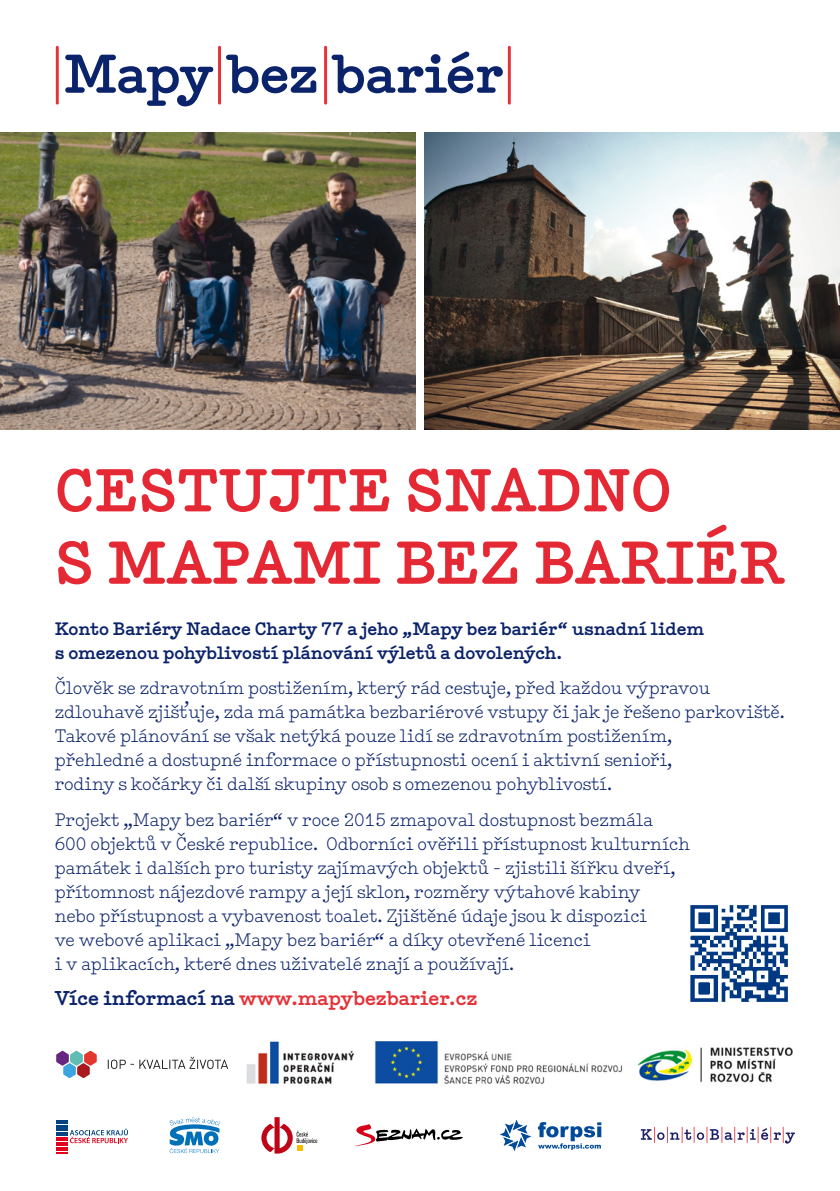
<style>
.page{position:relative;width:840px;height:1191px;background:#fff}
.page>*{position:absolute;margin:0;border:0;box-sizing:border-box;transform-origin:0 0}
.t1{font:700 60.2px/72.4px "Typewriter";color:#e42934}
.t2{font:700 54.4px "Typewriter";letter-spacing:-.01em;color:#0b236b}
.t3{font:700 20px "Typewriter";color:#e53138}
.t4{font:18px/24px "Typewriter";color:#0b236b}
.t5{font:700 18px/24px "Typewriter";color:#0b236b}
.s1{font-weight:400;color:#e53138}
.s2{color:#0b236b}
</style>
<div class="page">
<img style="left:0;top:132px;width:415px;height:297px">
<img style="left:424px;top:132px;width:415px;height:297px">
<img style="left:690px;top:905px;width:98px;height:97px">
<img style="left:246px;top:1041px;width:377px;height:43px">
<img style="left:637px;top:1047px;width:156px;height:36px">
<svg style="left:108px;top:1056px;width:120px;height:13px"></svg>
<svg style="left:56px;top:1050px;width:41px;height:28px"></svg>
<svg style="left:56px;top:1120px;width:72px;height:33px"></svg>
<svg style="left:169px;top:1117px;width:51px;height:36px"></svg>
<svg style="left:261px;top:1117px;width:56px;height:36px"></svg>
<svg style="left:355px;top:1124px;width:108px;height:22px"></svg>
<svg style="left:500px;top:1120px;width:101px;height:31px"></svg>
<svg style="left:640px;top:1126px;width:154px;height:17px"></svg>
<h2 class="t2" style="left:49px;top:35px;width:469px"><span class="s1">|</span>Mapy<span class="s1">|</span>bez<span class="s1">|</span>bariér<span class="s1">|</span></h2>
<h1 class="t1" style="left:55px;top:456px;width:730px">CESTUJTE SNADNO<br>S MAPAMI BEZ BARIÉR</h1>
<p class="t5" style="left:55px;top:617px;width:650px">Konto Bariéry Nadace Charty 77 a jeho „Mapy bez bariér“ usnadní lidem s omezenou pohyblivostí plánování výletů a dovolených.</p>
<p class="t4" style="left:55px;top:677px;width:731px">Člověk se zdravotním postižením, který rád cestuje, před každou výpravou zdlouhavě zjišťuje, zda má památka bezbariérové vstupy či jak je řešeno parkoviště.<br>Takové plánování se však netýká pouze lidí se zdravotním postižením,<br>přehledné a dostupné informace o přístupnosti ocení i aktivní senioři,<br>rodiny s kočárky či další skupiny osob s omezenou pohyblivostí.</p>
<p class="t4" style="left:55px;top:808px;width:636px">Projekt „Mapy bez bariér“ v roce 2015 zmapoval dostupnost bezmála<br>600 objektů v České republice. Odborníci ověřili přístupnost kulturních památek i dalších pro turisty zajímavých objektů - zjistili šířku dveří, přítomnost nájezdové rampy a její sklon, rozměry výtahové kabiny<br>nebo přístupnost a vybavenost toalet. Zjištěné údaje jsou k dispozici<br>ve webové aplikaci „Mapy bez bariér“ a díky otevřené licenci<br>i v aplikacích, které dnes uživatelé znají a používají.</p>
<p class="t3" style="left:55px;top:984px;width:424px"><span class="s2">Více informací na</span> www.mapybezbarier.cz</p>
</div>
